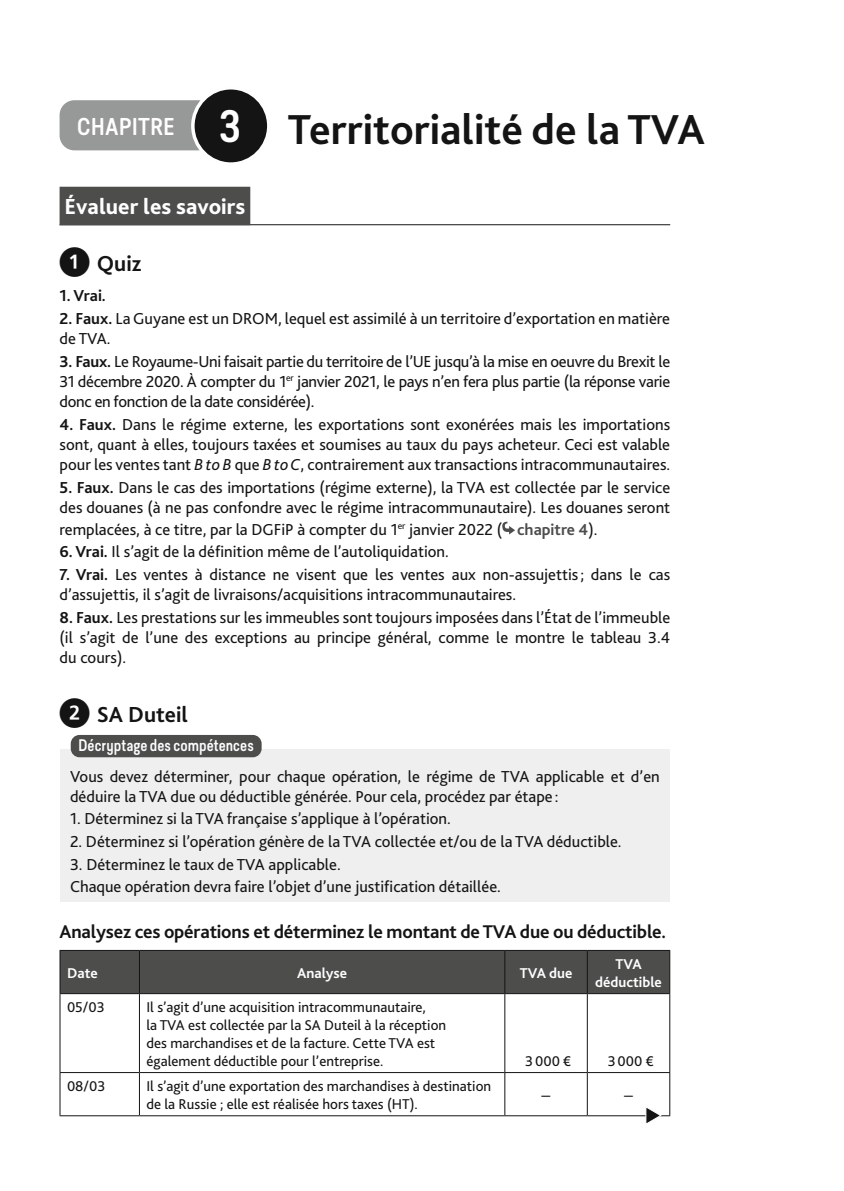
<style>
.page{position:relative;width:844px;height:1191px;background:#fff}
.page>*{position:absolute;margin:0;border:0;box-sizing:border-box;transform-origin:0 0}
.t1{font:700 43.75px "Bliss 2";color:#131413}
.t2{font:800 22.75px "Bliss 2";color:#fefefe}
.t3{font:700 22.75px "Bliss 2";color:#131413}
.t4{font:21px "Minion Pro";color:#131413}
.t5{font:700 19.25px "Bliss 2";letter-spacing:-.01em;color:#131413}
.t6{font:16.62px/20.1px "Bliss 2";color:#131413}
.t7{font:700 16.62px "Bliss 2";color:#131413}
.t8{font:500 15.75px "Predige Rounded";letter-spacing:.005em;color:#fefefe;scale:.95 1}
.t9{font:14.88px/17.8px "Bliss 2";color:#131413}
.t10{font:700 14.88px/17.8px "Bliss 2";color:#fefefe;text-align:center}
.s1{font-family:"Predige Rounded";font-weight:500;font-size:42.35px;color:#fefefe}
.s2{font-family:"TP Pchiffres";font-weight:400;font-size:29.75px}
.s3{font-weight:700}
.s4{font-style:italic}
.s5{font-weight:700;color:#4d4d4c}
</style>
<div class="page">
<div style="left:60px;top:100px;width:191px;height:50px;background:#979898;border-radius:15px"></div>
<div style="left:193px;top:88px;width:76px;height:76px;background:#131413;border-radius:50%"></div>
<div style="left:191px;top:86px;width:79px;height:80px;border:4px solid #fefefe;border-radius:50%"></div>
<hr style="left:60px;top:224px;width:610px;height:1px;background:#131413">
<div style="left:60px;top:187px;width:190px;height:38px;background:#4d4d4c"></div>
<svg style="left:502px;top:521px;width:13px;height:13px"></svg>
<div style="left:60px;top:749px;width:609px;height:153px;background:#efefef"></div>
<div style="left:71px;top:735px;width:190px;height:22px;background:#4d4d4c;border-radius:9px"></div>
<div style="left:61px;top:951px;width:608px;height:42px;background:#4d4d4c"></div>
<hr style="left:139px;top:951px;width:1px;height:42px;background:#131413">
<hr style="left:504px;top:951px;width:1px;height:42px;background:#131413">
<hr style="left:586px;top:951px;width:1px;height:42px;background:#131413">
<hr style="left:60px;top:994px;width:1px;height:78px;background:#131413">
<hr style="left:139px;top:994px;width:1px;height:78px;background:#131413">
<hr style="left:504px;top:994px;width:1px;height:78px;background:#131413">
<hr style="left:586px;top:994px;width:1px;height:78px;background:#131413">
<hr style="left:669px;top:994px;width:1px;height:78px;background:#131413">
<hr style="left:60px;top:1072px;width:79px;height:1px;background:#131413">
<hr style="left:60px;top:1073px;width:1px;height:42px;background:#131413">
<hr style="left:139px;top:1072px;width:365px;height:1px;background:#131413">
<hr style="left:139px;top:1073px;width:1px;height:42px;background:#131413">
<hr style="left:504px;top:1072px;width:83px;height:1px;background:#131413">
<hr style="left:504px;top:1073px;width:1px;height:42px;background:#131413">
<hr style="left:587px;top:1072px;width:83px;height:1px;background:#131413">
<hr style="left:586px;top:1073px;width:1px;height:42px;background:#131413">
<hr style="left:669px;top:1073px;width:1px;height:42px;background:#131413">
<hr style="left:60px;top:1115px;width:79px;height:1px;background:#131413">
<hr style="left:139px;top:1115px;width:365px;height:1px;background:#131413">
<hr style="left:587px;top:1115px;width:83px;height:1px;background:#131413">
<hr style="left:504px;top:1115px;width:83px;height:1px;background:#131413">
<hr style="left:60px;top:950px;width:79px;height:1px;background:#131413">
<hr style="left:60px;top:951px;width:1px;height:42px;background:#131413">
<hr style="left:139px;top:950px;width:365px;height:1px;background:#131413">
<hr style="left:504px;top:950px;width:83px;height:1px;background:#131413">
<hr style="left:587px;top:950px;width:83px;height:1px;background:#131413">
<hr style="left:669px;top:951px;width:1px;height:42px;background:#131413">
<hr style="left:60px;top:993px;width:79px;height:1px;background:#131413">
<hr style="left:139px;top:993px;width:365px;height:1px;background:#131413">
<hr style="left:504px;top:993px;width:83px;height:1px;background:#131413">
<hr style="left:587px;top:993px;width:83px;height:1px;background:#131413">
<svg style="left:644px;top:1107px;width:18px;height:17px"></svg>
<h1 class="t1" style="left:77px;top:102px;width:629px"><sup>CHAPITRE</sup> <span class="s1">3</span> Territorialité de la TVA</h1>
<h2 class="t2" style="left:64px;top:192px;width:182px">Évaluer les savoirs</h2>
<h2 class="t3" style="left:60px;top:249px;width:83px"><span class="s2">1</span> Quiz</h2>
<p class="t7" style="left:60px;top:285px;width:48px">1. Vrai.</p>
<p class="t6" style="left:60px;top:308px;width:612px"><span class="s3">2. Faux.</span> La Guyane est un DROM, lequel est assimilé à un territoire d’exportation en matière de TVA.</p>
<p class="t6" style="left:60px;top:351px;width:612px;text-align:justify"><span class="s3">3. Faux.</span> Le Royaume-Uni faisait partie du territoire de l’UE jusqu’à la mise en oeuvre du Brexit le 31 décembre 2020. À compter du 1<sup>er</sup> janvier 2021, le pays n’en fera plus partie (la réponse varie donc en fonction de la date considérée).</p>
<p class="t6" style="left:60px;top:413px;width:612px;text-align:justify"><span class="s3">4. Faux.</span> Dans le régime externe, les exportations sont exonérées mais les importations sont, quant à elles, toujours taxées et soumises au taux du pays acheteur. Ceci est valable pour les ventes tant <span class="s4">B to B</span> que <span class="s4">B to C</span>, contrairement aux transactions intracommunautaires.</p>
<p class="t6" style="left:60px;top:476px;width:612px"><span class="s3">5. Faux.</span> Dans le cas des importations (régime externe), la TVA est collectée par le service des douanes (à ne pas confondre avec le régime intracommunautaire). Les douanes seront</p>
<p class="t6" style="left:60px;top:518px;width:539px">remplacées, à ce titre, par la DGFiP à compter du 1<sup>er</sup> janvier 2022 ( <span class="s5">chapitre 4</span>).</p>
<p class="t6" style="left:60px;top:541px;width:390px"><span class="s3">6. Vrai.</span> Il s’agit de la définition même de l’autoliquidation.</p>
<p class="t6" style="left:60px;top:564px;width:612px"><span class="s3">7. Vrai.</span> Les ventes à distance ne visent que les ventes aux non-assujettis; dans le cas d’assujettis, il s’agit de livraisons/acquisitions intracommunautaires.</p>
<p class="t6" style="left:60px;top:606px;width:612px;text-align:justify"><span class="s3">8. Faux.</span> Les prestations sur les immeubles sont toujours imposées dans l’État de l’immeuble (il s’agit de l’une des exceptions au principe général, comme le montre le tableau 3.4 du cours).</p>
<h2 class="t3" style="left:60px;top:700px;width:130px"><span class="s2">2</span> SA Duteil</h2>
<p class="t8" style="left:78px;top:734px;width:186px">Décryptage des compétences</p>
<p class="t6" style="left:70px;top:765px;width:591px">Vous devez déterminer, pour chaque opération, le régime de TVA applicable et d’en déduire la TVA due ou déductible générée. Pour cela, procédez par étape :</p>
<p class="t6" style="left:70px;top:808px;width:382px">1. Déterminez si la TVA française s’applique à l’opération.</p>
<p class="t6" style="left:70px;top:831px;width:553px">2. Déterminez si l’opération génère de la TVA collectée et/ou de la TVA déductible.</p>
<p class="t6" style="left:70px;top:852px;width:432px;line-height:22.6px">3. Déterminez le taux de TVA applicable.<br>Chaque opération devra faire l’objet d’une justification détaillée.</p>
<p class="t5" style="left:60px;top:919px;width:608px">Analysez ces opérations et déterminez le montant de TVA due ou déductible.</p>
<p class="t10" style="left:67px;top:963px;width:32px">Date</p>
<p class="t10" style="left:297px;top:963px;width:52px">Analyse</p>
<p class="t10" style="left:519px;top:963px;width:54px">TVA due</p>
<p class="t10" style="left:595px;top:954px;width:68px">TVA déductible</p>
<p class="t9" style="left:67px;top:997px;width:39px">05/03</p>
<p class="t9" style="left:146px;top:997px;width:301px">Il s’agit d’une acquisition intracommunautaire,<br>la TVA est collectée par la SA Duteil à la réception des marchandises et de la facture. Cette TVA est également déductible pour l’entreprise.</p>
<p class="t9" style="left:525px;top:1051px;width:47px">3000 €</p>
<p class="t9" style="left:607px;top:1051px;width:47px">3000 €</p>
<p class="t9" style="left:67px;top:1076px;width:40px">08/03</p>
<p class="t9" style="left:146px;top:1076px;width:346px">Il s’agit d’une exportation des marchandises à destination de la Russie ; elle est réalisée hors taxes (HT).</p>
<p class="t4" style="left:540px;top:1080px;width:12px">–</p>
<p class="t4" style="left:623px;top:1080px;width:12px">–</p>
</div>
